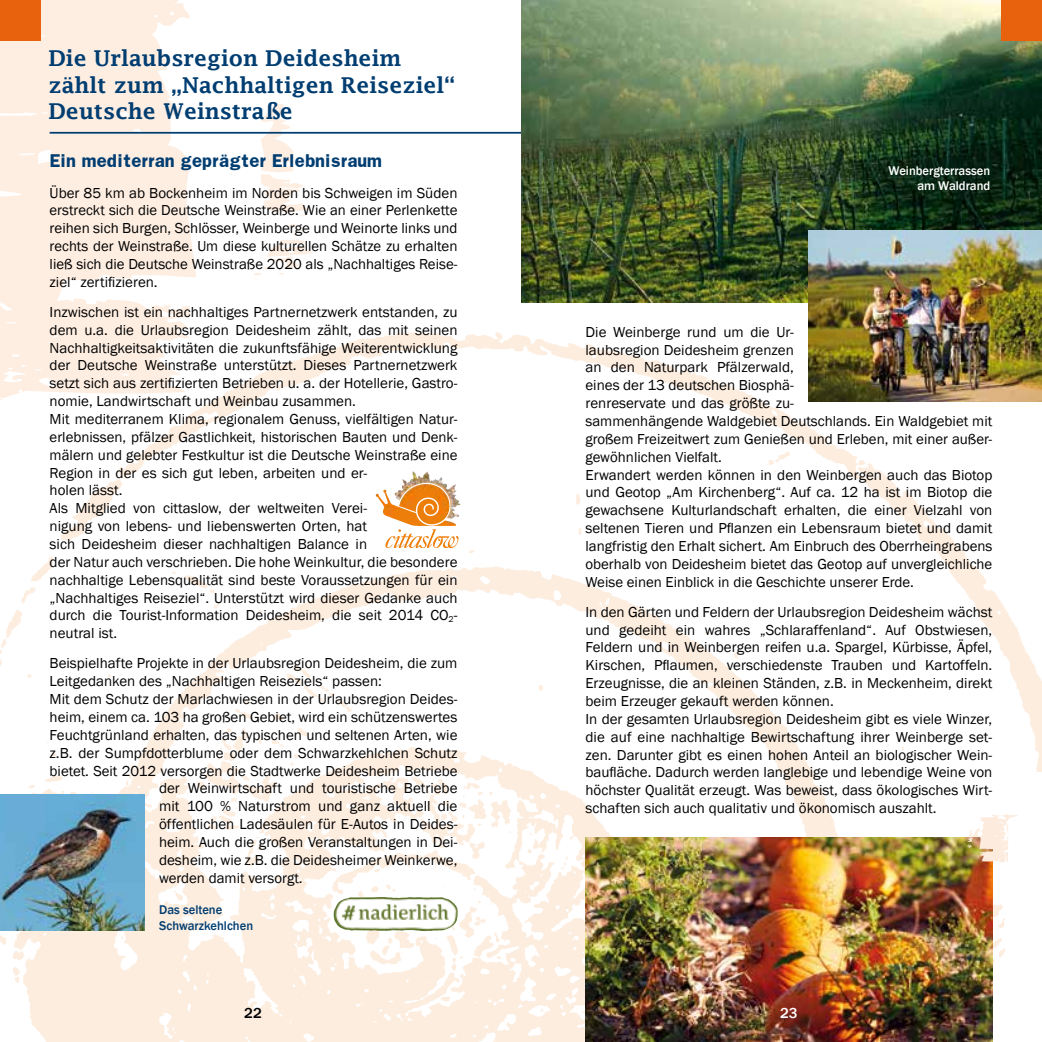
<style>
.page{position:relative;width:1042px;height:1042px;background:#fff}
.page>*{position:absolute;margin:0;border:0;box-sizing:border-box;transform-origin:0 0}
.t1{font:600 21.88px/26.2px "Lucida Fax";color:#003d71}
.t2{font:700 15.75px "Franklin";color:#003d71}
.t3{font:14.88px/17.8px "Franklin Gothic";color:#000}
.t4{font:500 14.88px "Franklin Gothic";color:#000}
.t5{font:500 14.88px "Franklin Gothic";color:#fff}
.t6{font:500 12.95px/15.6px "Franklin Gothic";color:#fff;text-align:right}
.t7{font:500 12.95px/15.6px "Franklin Gothic";color:#003d71}
</style>
<div class="page">
<img style="left:0;top:303px;width:1042px;height:739px">
<img style="left:585px;top:838px;width:407px;height:204px">
<svg style="left:0;top:0;width:313px;height:402px;fill:#feeee2"></svg>
<div style="left:0;top:0;width:41px;height:41px;background:#e8620e"></div>
<hr style="left:50px;top:132px;width:471px;height:2px;background:#003d71">
<img style="left:394px;top:473px;width:19px;height:28px">
<img style="left:333px;top:897px;width:124px;height:34px">
<img style="left:521px;top:0;width:521px;height:303px">
<img style="left:809px;top:231px;width:233px;height:170px">
<img style="left:0;top:794px;width:144px;height:136px">
<div style="left:1001px;top:0;width:41px;height:41px;background:#e8620e"></div>
<svg style="left:967px;top:814px;width:51px;height:48px"></svg>
<h1 class="t1" style="left:48px;top:45px;width:408px">Die Urlaubsregion Deidesheim zählt zum „Nachhaltigen Reiseziel“<br>Deutsche Weinstraße</h1>
<p class="t2" style="left:50px;top:150px;width:334px">Ein mediterran geprägter Erlebnisraum</p>
<p class="t3" style="left:50px;top:184px;width:409px;text-align:justify">Über 85 km ab Bockenheim im Norden bis Schweigen im Süden erstreckt sich die Deutsche Weinstraße. Wie an einer Perlenkette reihen sich Burgen, Schlösser, Weinberge und Weinorte links und rechts der Weinstraße. Um diese kulturellen Schätze zu erhalten ließ sich die Deutsche Weinstraße 2020 als „Nachhaltiges Reise&shy;ziel“ zertifizieren.</p>
<p class="t3" style="left:50px;top:303px;width:409px">Inzwischen ist ein nachhaltiges Partnernetzwerk entstanden, zu dem u.a. die Urlaubsregion Deidesheim zählt, das mit seinen Nachhaltigkeitsaktivitäten die zukunftsfähige Weiterentwicklung der Deutsche Weinstraße unterstützt. Dieses Partnernetzwerk setzt sich aus zertifizierten Betrieben u. a. der Hotellerie, Gastro&shy;nomie, Landwirtschaft und Weinbau zusammen.<br>Mit mediterranem Klima, regionalem Genuss, vielfältigen Natur&shy;erlebnissen, pfälzer Gastlichkeit, historischen Bauten und Denk&shy;mälern und gelebter Festkultur ist die Deutsche Weinstraße eine Region in der es sich gut leben, arbeiten und er-<br>holen lässt.<br>Als Mitglied von cittaslow, der weltweiten Verei-<br>nigung von lebens- und liebenswerten Orten, hat<br>sich Deidesheim dieser nachhaltigen Balance in<br>der Natur auch verschrieben. Die hohe Weinkultur, die besondere nachhaltige Lebensqualität sind beste Voraussetzungen für ein „Nachhaltiges Reiseziel“. Unterstützt wird dieser Gedanke auch durch die Tourist-Information Deidesheim, die seit 2014 CO<sub>2</sub>- neutral ist.</p>
<p class="t3" style="left:50px;top:655px;width:409px">Beispielhafte Projekte in der Urlaubsregion Deidesheim, die zum</p>
<p class="t3" style="left:50px;top:673px;width:334px">Leitgedanken des „Nachhaltigen Reiseziels“ passen:</p>
<p class="t3" style="left:50px;top:690px;width:409px">Mit dem Schutz der Marlachwiesen in der Urlaubsregion Deides-</p>
<p class="t3" style="left:50px;top:708px;width:409px">heim, einem ca. 103 ha großen Gebiet, wird ein schützenswertes</p>
<p class="t3" style="left:50px;top:726px;width:409px">Feuchtgrünland erhalten, das typischen und seltenen Arten, wie</p>
<p class="t3" style="left:50px;top:744px;width:409px">z.B. der Sumpfdotterblume oder dem Schwarzkehlchen Schutz</p>
<p class="t3" style="left:50px;top:762px;width:409px">bietet. Seit 2012 versorgen die Stadtwerke Deidesheim Betriebe</p>
<p class="t3" style="left:159px;top:780px;width:300px">der Weinwirtschaft und touristische Betriebe</p>
<p class="t3" style="left:159px;top:797px;width:300px">mit 100 % Naturstrom und ganz aktuell die</p>
<p class="t3" style="left:159px;top:815px;width:300px">öffentlichen Ladesäulen für E-Autos in Deides-</p>
<p class="t3" style="left:159px;top:833px;width:300px">heim. Auch die großen Veranstaltungen in Dei-</p>
<p class="t3" style="left:159px;top:851px;width:300px">desheim, wie z.B. die Deidesheimer Weinkerwe,</p>
<p class="t3" style="left:159px;top:869px;width:145px">werden damit versorgt.</p>
<p class="t7" style="left:159px;top:902px;width:95px">Das seltene<br>Schwarzkehlchen</p>
<p class="t6" style="left:888px;top:163px;width:103px">Weinbergterrassen am Waldrand</p>
<p class="t3" style="left:585px;top:323px;width:408px">Die Weinberge rund um die Ur-<br>laubsregion Deidesheim grenzen<br>an den Naturpark Pfälzerwald,<br>eines der 13 deutschen Biosphä-<br>renreservate und das größte zu-<br>sammenhängende Waldgebiet Deutschlands. Ein Waldgebiet mit großem Freizeitwert zum Genießen und Erleben, mit einer außer&shy;gewöhnlichen Vielfalt.<br>Erwandert werden können in den Weinbergen auch das Biotop und Geotop „Am Kirchenberg“. Auf ca. 12 ha ist im Biotop die gewachsene Kulturlandschaft erhalten, die einer Vielzahl von seltenen Tieren und Pflanzen ein Lebensraum bietet und damit langfristig den Erhalt sichert. Am Einbruch des Oberrheingrabens oberhalb von Deidesheim bietet das Geotop auf unvergleichliche Weise einen Einblick in die Geschichte unserer Erde.</p>
<p class="t3" style="left:585px;top:603px;width:408px">In den Gärten und Feldern der Urlaubsregion Deidesheim wächst und gedeiht ein wahres „Schlaraffenland“. Auf Obstwiesen, Feldern und in Weinbergen reifen u.a. Spargel, Kürbisse, Äpfel, Kirschen, Pflaumen, verschiedenste Trauben und Kartoffeln.<br>Erzeugnisse, die an kleinen Ständen, z.B. in Meckenheim, direkt beim Erzeuger gekauft werden können.<br>In der gesamten Urlaubsregion Deidesheim gibt es viele Winzer, die auf eine nachhaltige Bewirtschaftung ihrer Weinberge set&shy;zen. Darunter gibt es einen hohen Anteil an biologischer Wein&shy;baufläche. Dadurch werden langlebige und lebendige Weine von höchster Qualität erzeugt. Was beweist, dass ökologisches Wirt&shy;schaften sich auch qualitativ und ökonomisch auszahlt.</p>
<p class="t4" style="left:244px;top:1003px;width:19px">22</p>
<p class="t5" style="left:780px;top:1003px;width:19px">23</p>
</div>
